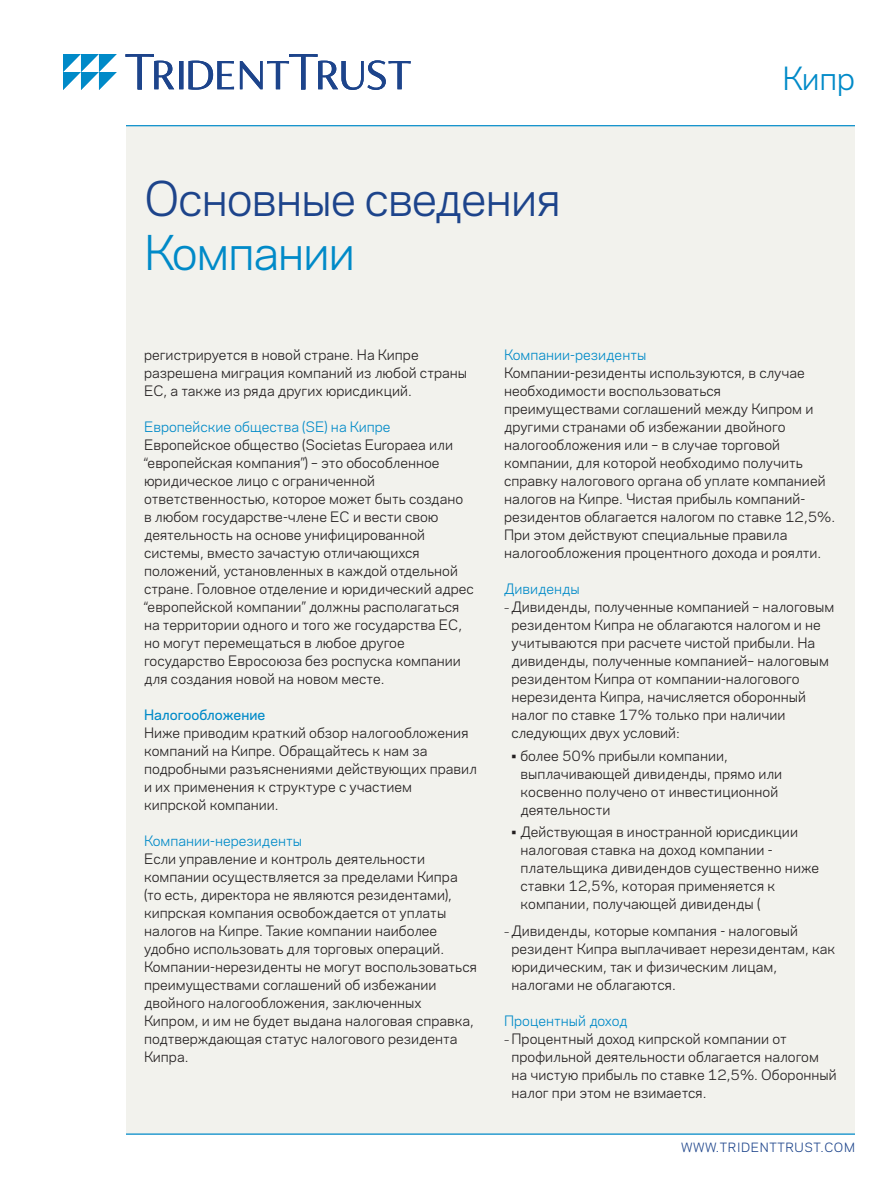
<style>
.page{position:relative;width:891px;height:1188px;background:#fff}
.page>*{position:absolute;margin:0;border:0;box-sizing:border-box;transform-origin:0 0}
.t1{font:45px "Polaris";letter-spacing:-.03em;color:#1d448b}
.t2{font:45px "Polaris";letter-spacing:-.03em;color:#008ac8}
.t3{font:30px "Polaris";color:#008ac8}
._1st_Paragraph{font:13.5px/18px "Polaris";color:#231f20}
.Head_2{font:13.5px "Polaris";color:#008ac8}
.Head_1{font:500 13.5px "Polaris";color:#008ac8}
.t4{font:12px "Polaris";letter-spacing:.05em;color:#1d448b}
.s1{font-size:10.5px}
</style>
<div class="page">
<div style="left:126px;top:126px;width:729px;height:1008px;background:#f2f2ed"></div>
<hr style="left:126px;top:126px;width:729px;height:1px;background:#008ac8">
<hr style="left:126px;top:1134px;width:729px;height:1px;background:#008ac8">
<svg style="left:126px;top:54px;width:285px;height:36px"></svg>
<svg style="left:63px;top:54px;width:54px;height:36px"></svg>
<h1 class="t1" style="left:144px;top:165px;width:419px">Основные сведения</h1>
<h1 class="t2" style="left:144px;top:219px;width:213px">Компании</h1>
<h2 class="t3" style="left:782px;top:56px;width:74px">Кипр</h2>
<p class="_1st_Paragraph" style="left:144px;top:345px;width:325px">регистрируется в новой стране. На Кипре разрешена миграция компаний из любой страны<br>ЕС, а также из ряда других юрисдикций.</p>
<p class="Head_2" style="left:144px;top:417px;width:248px">Европейские общества (SE) на Кипре</p>
<p class="_1st_Paragraph" style="left:144px;top:435px;width:332px">Европейское общество (Societas Europaea или “европейская компания”) – это обособленное юридическое лицо с ограниченной ответственностью, которое может быть создано в любом государстве-члене ЕС и вести свою деятельность на основе унифицированной системы, вместо зачастую отличающихся положений, установленных в каждой отдельной стране. Головное отделение и юридический адрес “европейской компании” должны располагаться на территории одного и того же государства ЕС, но могут перемещаться в любое другое государство Евросоюза без роспуска компании для создания новой на новом месте.</p>
<p class="Head_1" style="left:144px;top:705px;width:123px">Налогообложение</p>
<p class="_1st_Paragraph" style="left:144px;top:723px;width:335px">Ниже приводим краткий обзор налогообложения компаний на Кипре. Обращайтесь к нам за подробными разъяснениями действующих правил и их применения к структуре с участием кипрской компании.</p>
<p class="Head_2" style="left:144px;top:831px;width:160px">Компании-нерезиденты</p>
<p class="_1st_Paragraph" style="left:144px;top:849px;width:335px">Если управление и контроль деятельности компании осуществляется за пределами Кипра (то есть, директора не являются резидентами), кипрская компания освобождается от уплаты налогов на Кипре. Такие компании наиболее удобно использовать для торговых операций.<br>Компании-нерезиденты не могут воспользоваться преимуществами соглашений об избежании двойного налогообложения, заключенных Кипром, и им не будет выдана налоговая справка, подтверждающая статус налогового резидента Кипра.</p>
<p class="Head_2" style="left:504px;top:345px;width:144px">Компании-резиденты</p>
<p class="_1st_Paragraph" style="left:504px;top:363px;width:333px">Компании-резиденты используются, в случае необходимости воспользоваться преимуществами соглашений между Кипром и другими странами об избежании двойного налогообложения или – в случае торговой компании, для которой необходимо получить справку налогового органа об уплате компанией налогов на Кипре. Чистая прибыль компаний&shy;резидентов облагается налогом по ставке 12,5%.<br>При этом действуют специальные правила налогообложения процентного дохода и роялти.</p>
<p class="Head_2" style="left:504px;top:579px;width:77px">Дивиденды</p>
<p class="_1st_Paragraph" style="left:512px;top:597px;width:324px;text-indent:-8px"><span class="s1">–</span> Дивиденды, полученные компанией – налоговым резидентом Кипра не облагаются налогом и не учитываются при расчете чистой прибыли. На дивиденды, полученные компанией– налоговым резидентом Кипра от компании-налогового нерезидента Кипра, начисляется оборонный налог по ставке 17% только при наличии следующих двух условий:</p>
<p class="_1st_Paragraph" style="left:520px;top:746px;width:263px;text-indent:-9px">• более 50% прибыли компании, выплачивающей дивиденды, прямо или косвенно получено от инвестиционной деятельности</p>
<p class="_1st_Paragraph" style="left:520px;top:822px;width:300px;text-indent:-9px">• Действующая в иностранной юрисдикции налоговая ставка на доход компании - плательщика дивидендов существенно ниже ставки 12,5%, которая применяется к компании, получающей дивиденды (</p>
<p class="_1st_Paragraph" style="left:512px;top:921px;width:325px;text-indent:-8px"><span class="s1">–</span> Дивиденды, которые компания - налоговый резидент Кипра выплачивает нерезидентам, как юридическим, так и физическим лицам, налогами не облагаются.</p>
<p class="Head_2" style="left:504px;top:1011px;width:125px">Процентный доход</p>
<p class="_1st_Paragraph" style="left:512px;top:1029px;width:327px;text-indent:-8px"><span class="s1">–</span> Процентный доход кипрской компании от профильной деятельности облагается налогом на чистую прибыль по ставке 12,5%. Оборонный налог при этом не взимается.</p>
<p class="t4" style="left:681px;top:1138px;width:175px">WWW.TRIDENTTRUST.COM</p>
</div>
